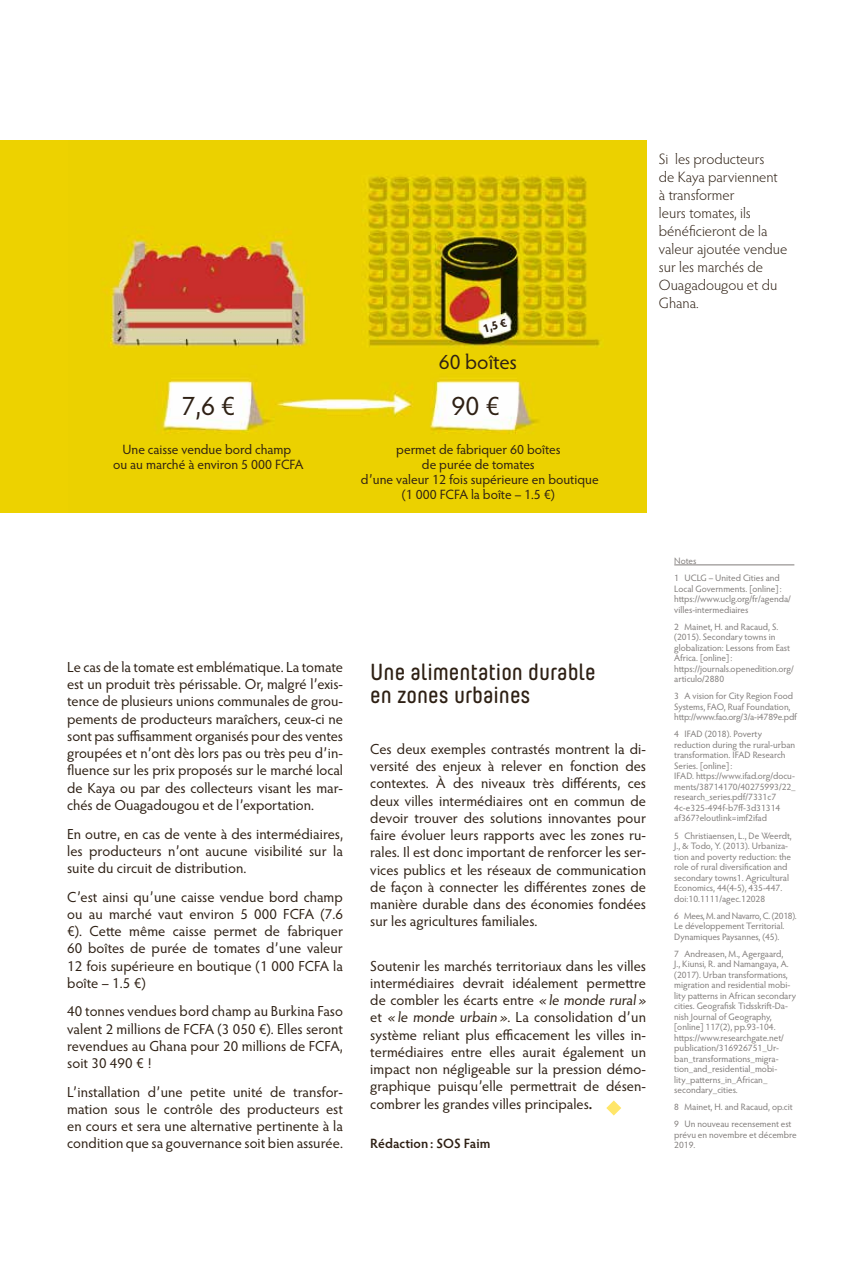
<style>
.page{position:relative;width:864px;height:1263px;background:#fff}
.page>*{position:absolute;margin:0;border:0;box-sizing:border-box;transform-origin:0 0}
.t1{font:27px "Hypatia Sans Pro";color:#2e2014}
.t2{font:600 23.25px/23.2px "Yummo";color:#2e2014}
.t3{font:21px "Hypatia Sans Pro";color:#2e2014}
.t4{font:300 15px/18px "Hypatia Sans Pro";color:#2e2014}
.t5{font:14.55px/17.2px "Hypatia Sans Pro";color:#2e2014;text-align:justify}
.t6{font:13.5px/15px "Hypatia Sans Pro";color:#2e2014;text-align:center}
.t7{font:600 13.5px "Hypatia Sans Pro";color:#2e2014}
.t8{font:700 11.85px "Hypatia Sans Pro";color:#2e2014}
.t9{font:9.3px/10.5px "Hypatia Sans Pro";color:#807c7a}
.s1{font-weight:600}
</style>
<div class="page">
<img style="left:67px;top:140px;width:578px;height:372px">
<div style="left:0;top:140px;width:67px;height:372px;background:#edd200"></div>
<hr style="left:674px;top:565px;width:120px;height:1px;background:#807c7a">
<svg style="left:606px;top:1100px;width:15px;height:15px"></svg>
<p class="t8" style="left:480px;top:321px;width:26px;rotate:-16deg">1,5 €</p>
<h3 class="t3" style="left:438px;top:348px;width:80px">60 boîtes</h3>
<h1 class="t1" style="left:181px;top:388px;width:55px">7,6 €</h1>
<h1 class="t1" style="left:451px;top:388px;width:49px">90 €</h1>
<p class="t6" style="left:113px;top:441px;width:192px">Une caisse vendue bord champ<br>ou au marché à environ 5 000 FCFA</p>
<p class="t6" style="left:361px;top:441px;width:239px">permet de fabriquer 60 boîtes<br>de purée de tomates<br>d’une valeur 12 fois supérieure en boutique (1 000 FCFA la boîte – 1.5 €)</p>
<p class="t4" style="left:658px;top:150px;width:130px">Si les producteurs<br>de Kaya parviennent à transformer<br>leurs tomates, ils bénéficieront de la valeur ajoutée vendue sur les marchés de<br>Ouagadougou et du<br>Ghana.</p>
<p class="t5" style="left:67px;top:658px;width:277px">Le cas de la tomate est emblématique. La tomate est un produit très périssable. Or, malgré l’exis&shy;tence de plusieurs unions communales de grou&shy;pements de producteurs maraîchers, ceux-ci ne sont pas suffisamment organisés pour des ventes groupées et n’ont dès lors pas ou très peu d’in&shy;fluence sur les prix proposés sur le marché local de Kaya ou par des collecteurs visant les mar&shy;chés de Ouagadougou et de l’exportation.</p>
<p class="t5" style="left:67px;top:824px;width:277px">En outre, en cas de vente à des intermédiaires, les producteurs n’ont aucune visibilité sur la suite du circuit de distribution.</p>
<p class="t5" style="left:67px;top:887px;width:277px">C’est ainsi qu’une caisse vendue bord champ ou au marché vaut environ 5 000 FCFA (7.6 €). Cette même caisse permet de fabriquer 60 boîtes de purée de tomates d’une valeur 12 fois supérieure en boutique (1 000 FCFA la boîte – 1.5 €)</p>
<p class="t5" style="left:67px;top:1002px;width:277px">40 tonnes vendues bord champ au Burkina Faso valent 2 millions de FCFA (3 050 €). Elles seront revendues au Ghana pour 20 millions de FCFA, soit 30 490 € !</p>
<p class="t5" style="left:67px;top:1083px;width:277px">L’installation d’une petite unité de transfor&shy;mation sous le contrôle des producteurs est en cours et sera une alternative pertinente à la condition que sa gouvernance soit bien assurée.</p>
<h2 class="t2" style="left:370px;top:658px;width:227px">Une alimentation durable en zones urbaines</h2>
<p class="t5" style="left:370px;top:740px;width:277px">Ces deux exemples contrastés montrent la di&shy;versité des enjeux à relever en fonction des contextes. À des niveaux très différents, ces deux villes intermédiaires ont en commun de devoir trouver des solutions innovantes pour faire évoluer leurs rapports avec les zones ru&shy;rales. Il est donc important de renforcer les ser&shy;vices publics et les réseaux de communication de façon à connecter les différentes zones de manière durable dans des économies fondées sur les agricultures familiales.</p>
<p class="t5" style="left:370px;top:956px;width:279px;text-align:left">Soutenir les marchés territoriaux dans les villes intermédiaires devrait idéalement permettre de combler les écarts entre «le monde rural» et «le monde urbain». La consolidation d’un système reliant plus efficacement les villes in&shy;termédiaires entre elles aurait également un impact non négligeable sur la pression démo&shy;graphique puisqu’elle permettrait de désen&shy;combrer les grandes villes principales<span class="s1">.</span></p>
<p class="t7" style="left:370px;top:1134px;width:122px">Rédaction : SOS Faim</p>
<p class="t9" style="left:674px;top:552px;width:107px;line-height:17.1px">Notes<br>1 UCLG – United Cities and</p>
<p class="t9" style="left:674px;top:583px;width:118px">Local Governments. [online]: https://www.uclg.org/fr/agenda/ villes-intermediaires</p>
<p class="t9" style="left:674px;top:621px;width:121px">2 Mainet, H. and Racaud, S. (2015). Secondary towns in globalization: Lessons from East<br>Africa. [online]: https://journals.openedition.org/ articulo/2880</p>
<p class="t9" style="left:674px;top:691px;width:124px">3 A vision for City Region Food<br>Systems, FAO, Ruaf Foundation, http://www.fao.org/3/a-i4789e.pdf</p>
<p class="t9" style="left:674px;top:729px;width:123px">4 IFAD (2018). Poverty reduction during the rural-urban transformation. IFAD Research<br>Series. [online]:<br>IFAD. https://www.ifad.org/docu&shy;ments/38714170/40275993/22_ research_series.pdf/7331c7<br>4c-e325-494f-b7ff-3d31314 af367?eloutlink=imf2ifad</p>
<p class="t9" style="left:674px;top:830px;width:119px">5 Christiaensen, L., De Weerdt,<br>J., &amp; Todo, Y. (2013). Urbaniza&shy;tion and poverty reduction: the role of rural diversification and secondary towns1. Agricultural<br>Economics, 44(4-5), 435-447. doi:10.1111/agec.12028</p>
<p class="t9" style="left:674px;top:910px;width:124px">6 Mees, M. and Navarro, C. (2018).<br>Le développement Territorial.<br>Dynamiques Paysannes, (45).</p>
<p class="t9" style="left:674px;top:948px;width:123px">7 Andreasen, M., Agergaard,<br>J., Kiunsi, R. and Namangaya, A. (2017). Urban transformations, migration and residential mobi&shy;lity patterns in African secondary cities. Geografisk Tidsskrift-Da&shy;nish Journal of Geography, [online] 117(2), pp.93-104. https://www.researchgate.net/ publication/316926751_Ur&shy;ban_transformations_migra&shy;tion_and_residential_mobi&shy;lity_patterns_in_African_ secondary_cities.</p>
<p class="t9" style="left:674px;top:1098px;width:120px;line-height:17.1px">8 Mainet, H. and Racaud, op.cit<br>9 Un nouveau recensement est</p>
<p class="t9" style="left:674px;top:1129px;width:124px">prévu en novembre et décembre<br>2019.</p>
</div>
